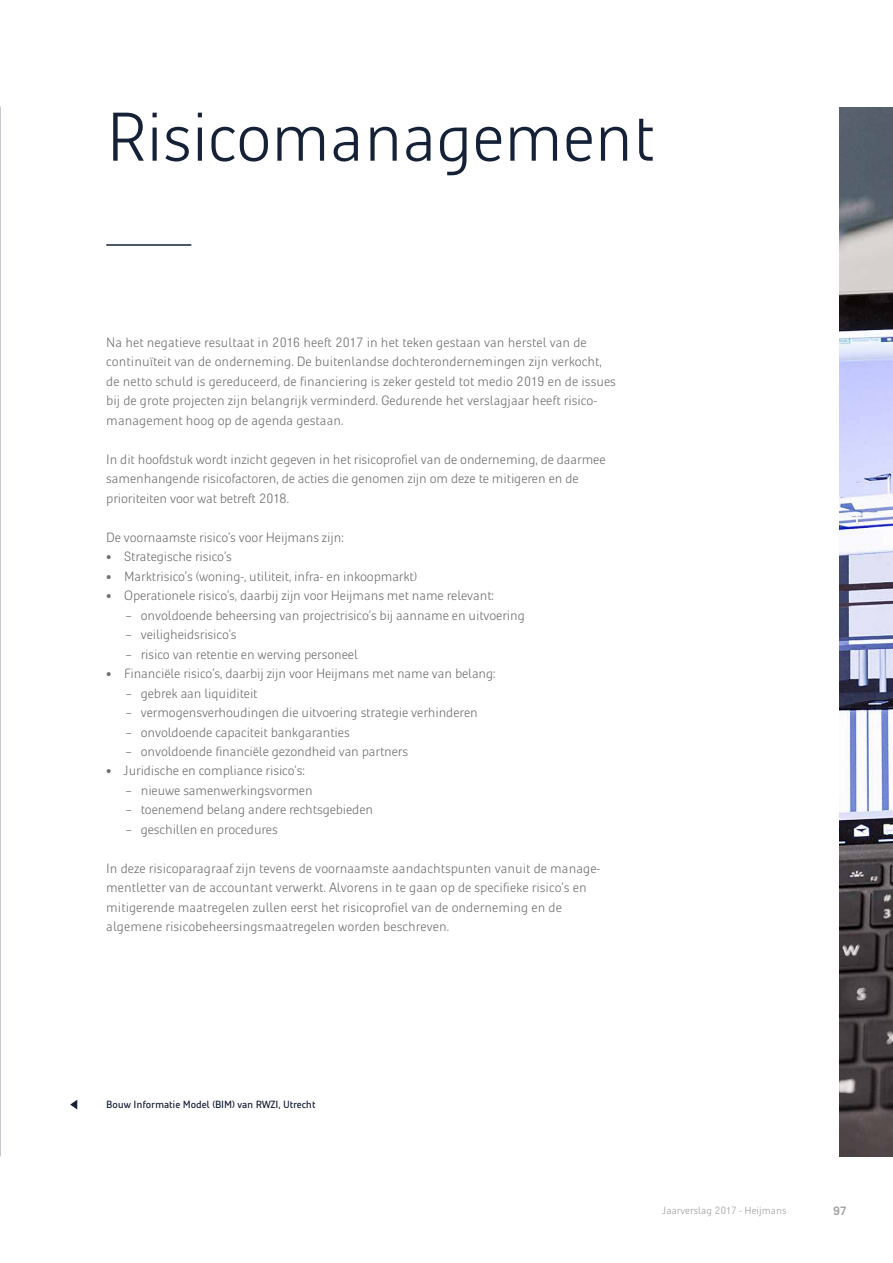
<style>
.page{position:relative;width:893px;height:1263px;background:#fff}
.page>*{position:absolute;margin:0;border:0;box-sizing:border-box;transform-origin:0 0}
.t1{font:300 69px "Heijmans";letter-spacing:-.01em;color:#152137}
.t2{font:300 13.5px/19.5px "Heijmans";letter-spacing:-.01em;color:#706f6f}
.t3{font:700 12px "Heijmans Con";color:#9d9d9c}
.t4{font:10.5px "Heijmans";letter-spacing:-.01em;color:#152137}
.t5{font:300 10.5px "Heijmans";color:#9d9d9c}
</style>
<div class="page">
<hr style="left:106px;top:244px;width:85px;height:2px;background:#152137">
<img style="left:840px;top:107px;width:53px;height:1050px">
<img style="left:0;top:106px;width:1px;height:1051px">
<svg style="left:70px;top:1100px;width:7px;height:9px"></svg>
<h1 class="t1" style="left:106px;top:96px;width:550px">Risicomanagement</h1>
<p class="t2" style="left:106px;top:332px;width:511px">Na het negatieve resultaat in 2016 heeft 2017 in het teken gestaan van herstel van de continuïteit van de onderneming. De buitenlandse dochterondernemingen zijn verkocht, de netto schuld is gereduceerd, de financiering is zeker gesteld tot medio 2019 en de issues bij de grote projecten zijn belangrijk verminderd. Gedurende het verslagjaar heeft risico&shy;management hoog op de agenda gestaan.</p>
<p class="t2" style="left:106px;top:449px;width:501px">In dit hoofdstuk wordt inzicht gegeven in het risicoprofiel van de onderneming, de daarmee samenhangende risicofactoren, de acties die genomen zijn om deze te mitigeren en de prioriteiten voor wat betreft 2018.</p>
<p class="t2" style="left:106px;top:527px;width:239px">De voornaamste risico’s voor Heijmans zijn:</p>
<p class="t2" style="left:106px;top:547px;width:127px">• Strategische risico’s</p>
<p class="t2" style="left:106px;top:566px;width:312px">• Marktrisico’s (woning-, utiliteit, infra- en inkoopmarkt)</p>
<p class="t2" style="left:106px;top:586px;width:389px">• Operationele risico’s, daarbij zijn voor Heijmans met name relevant:</p>
<p class="t2" style="left:126px;top:605px;width:401px">– onvoldoende beheersing van projectrisico’s bij aanname en uitvoering</p>
<p class="t2" style="left:126px;top:625px;width:112px">– veiligheidsrisico’s</p>
<p class="t2" style="left:126px;top:644px;width:234px">– risico van retentie en werving personeel</p>
<p class="t2" style="left:106px;top:664px;width:391px">• Financiële risico’s, daarbij zijn voor Heijmans met name van belang:</p>
<p class="t2" style="left:126px;top:683px;width:133px">– gebrek aan liquiditeit</p>
<p class="t2" style="left:126px;top:703px;width:354px">– vermogensverhoudingen die uitvoering strategie verhinderen</p>
<p class="t2" style="left:126px;top:722px;width:225px">– onvoldoende capaciteit bankgaranties</p>
<p class="t2" style="left:126px;top:742px;width:284px">– onvoldoende financiële gezondheid van partners</p>
<p class="t2" style="left:106px;top:761px;width:200px">• Juridische en compliance risico’s:</p>
<p class="t2" style="left:126px;top:781px;width:189px">– nieuwe samenwerkingsvormen</p>
<p class="t2" style="left:126px;top:800px;width:249px">– toenemend belang andere rechtsgebieden</p>
<p class="t2" style="left:126px;top:820px;width:154px">– geschillen en procedures</p>
<p class="t2" style="left:106px;top:859px;width:496px">In deze risicoparagraaf zijn tevens de voornaamste aandachtspunten vanuit de manage&shy;mentletter van de accountant verwerkt. Alvorens in te gaan op de specifieke risico’s en mitigerende maatregelen zullen eerst het risicoprofiel van de onderneming en de algemene risicobeheersingsmaatregelen worden beschreven.</p>
<p class="t4" style="left:106px;top:1098px;width:211px">Bouw Informatie Model (BIM) van RWZI, Utrecht</p>
<p class="t5" style="left:663px;top:1204px;width:125px">Jaarverslag 2017 - Heijmans</p>
<p class="t3" style="left:833px;top:1203px;width:15px">97</p>
</div>
